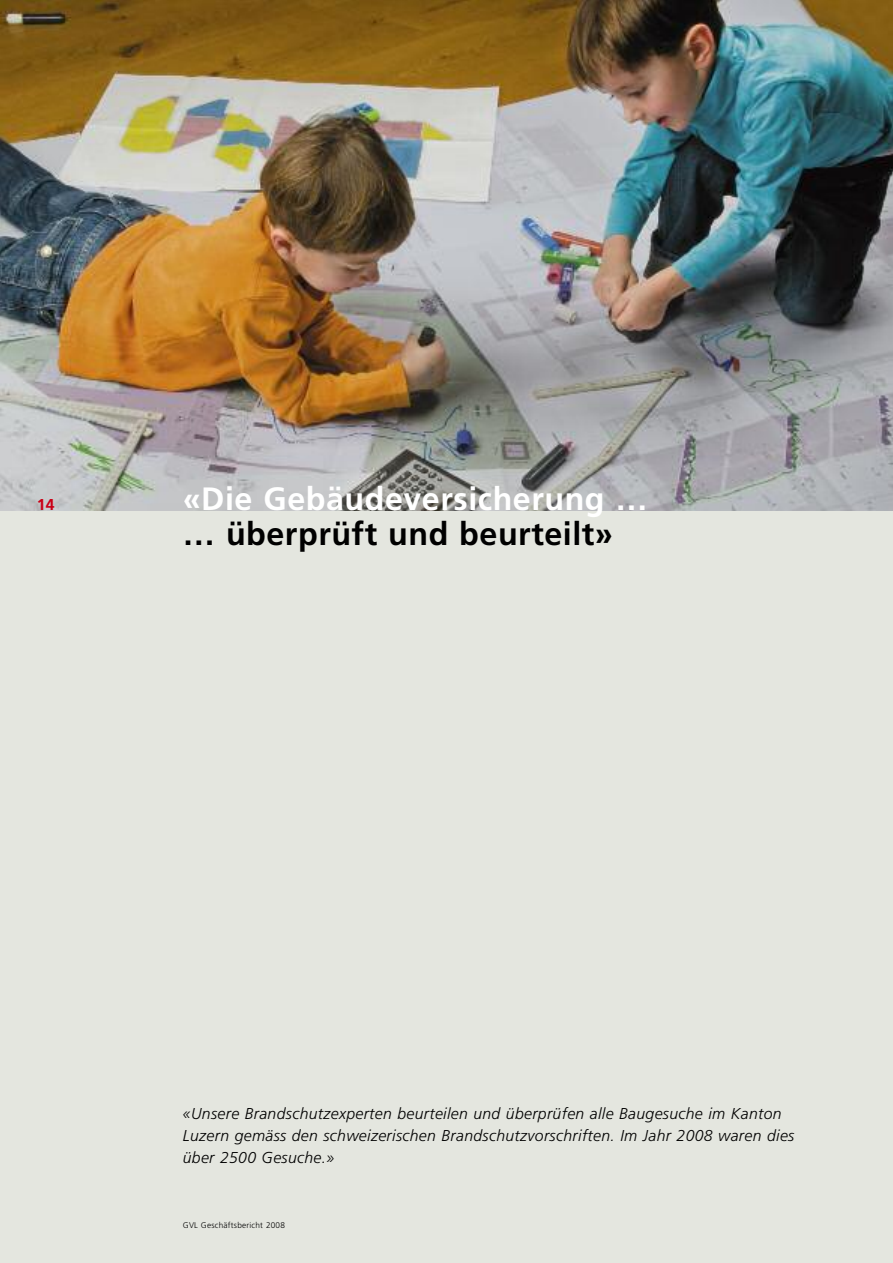
<style>
.page{position:relative;width:893px;height:1263px;background:#fff}
.page>*{position:absolute;margin:0;border:0;box-sizing:border-box;transform-origin:0 0}
.t1{font:700 32.25px "Frutiger";letter-spacing:.015em;color:#fff}
.t2{font:700 32.25px "Frutiger";letter-spacing:.015em;color:#000}
.t3{font:italic 300 15.75px/21.8px "Frutiger";letter-spacing:.02em;color:#000}
.t4{font:700 15.75px "Frutiger";color:#ca0016}
.t5{font:300 8.25px "Frutiger";letter-spacing:.03em;color:#000}
</style>
<div class="page">
<div style="left:0;top:510px;width:893px;height:753px;background:#e4e6df"></div>
<img style="left:0;top:0;width:893px;height:510px">
<p class="t4" style="left:37px;top:498px;width:19px">14</p>
<h1 class="t1" style="left:183px;top:486px;width:466px">«Die Gebäudeversicherung …</h1>
<h1 class="t2" style="left:183px;top:520px;width:432px">… überprüft und beurteilt»</h1>
<p class="t3" style="left:183px;top:1104px;width:613px">«Unsere Brandschutzexperten beurteilen und überprüfen alle Baugesuche im Kanton<br>Luzern gemäss den schweizerischen Brandschutzvorschriften. Im Jahr 2008 waren dies über 2500 Gesuche.»</p>
<p class="t5" style="left:183px;top:1222px;width:104px">GVL Geschäftsbericht 2008</p>
</div>
